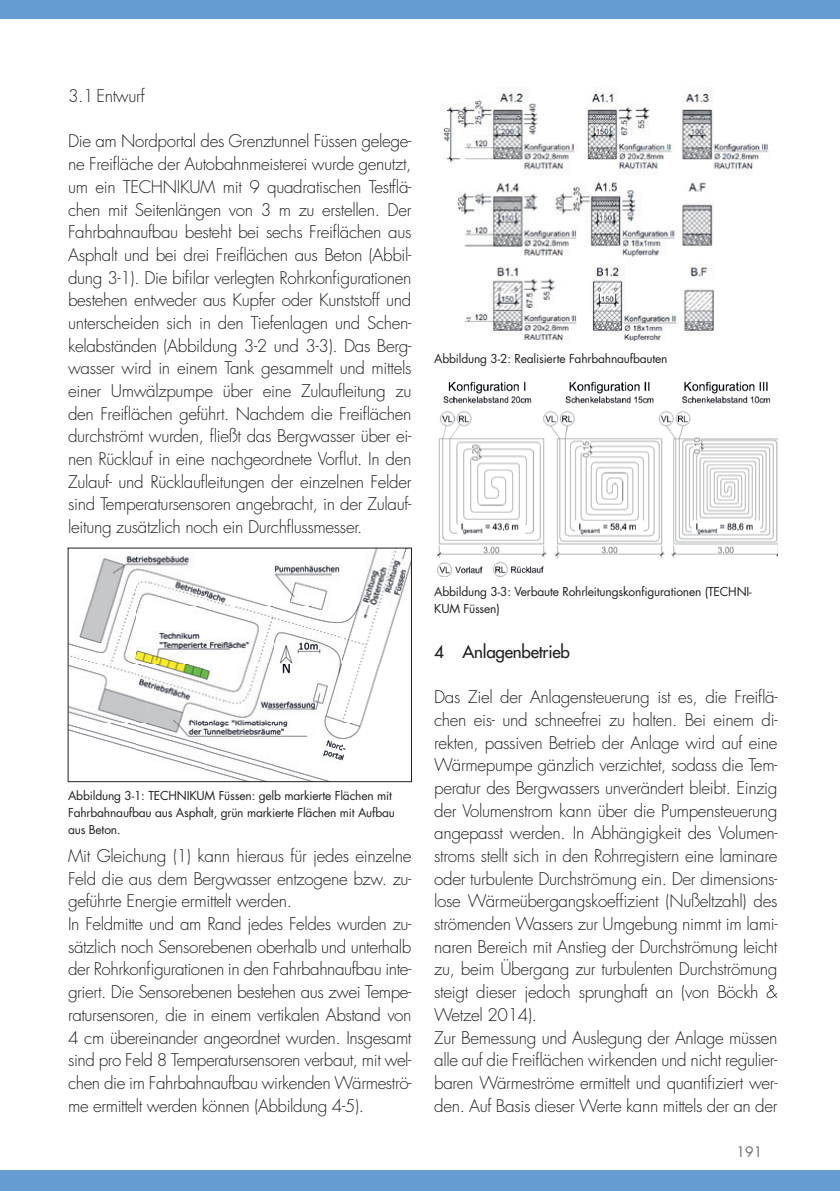
<style>
.page{position:relative;width:840px;height:1191px;background:#fff}
.page>*{position:absolute;margin:0;border:0;box-sizing:border-box;transform-origin:0 0}
.t1{font:300 17px/22.6px "Futura Std";letter-spacing:-.02em;color:#231f20}
.t2{font:500 17px "Futura Std";letter-spacing:-.015em;color:#231f20}
.t3{font:14px "Futura Std";color:#6c6d70}
.t4{font:12px/17px "Futura Std";letter-spacing:-.015em;color:#231f20}
</style>
<div class="page">
<div style="left:0;top:1171px;width:839px;height:20px;background:#679cd2"></div>
<div style="left:0;top:0;width:839px;height:19px;background:#679cd2"></div>
<img style="left:440px;top:88px;width:329px;height:253px">
<img style="left:436px;top:381px;width:341px;height:196px">
<svg style="left:68px;top:547px;width:344px;height:235px"></svg>
<p class="t1" style="left:68px;top:85px;width:78px">3.1 Entwurf</p>
<p class="t1" style="left:68px;top:130px;width:345px;text-align:justify">Die am Nordportal des Grenztunnel Füssen gelege&shy;ne Freifläche der Autobahnmeisterei wurde genutzt, um ein TECHNIKUM mit 9 quadratischen Testflä&shy;chen mit Seitenlängen von 3 m zu erstellen. Der Fahrbahnaufbau besteht bei sechs Freiflächen aus Asphalt und bei drei Freiflächen aus Beton (Abbil&shy;dung 3-1). Die bifilar verlegten Rohrkonfigurationen bestehen entweder aus Kupfer oder Kunststoff und unterscheiden sich in den Tiefenlagen und Schen&shy;kelabständen (Abbildung 3-2 und 3-3). Das Berg&shy;wasser wird in einem Tank gesammelt und mittels einer Umwälzpumpe über eine Zulaufleitung zu den Freiflächen geführt. Nachdem die Freiflächen durchströmt wurden, fließt das Bergwasser über ei&shy;nen Rücklauf in eine nachgeordnete Vorflut. In den Zulauf- und Rücklaufleitungen der einzelnen Felder sind Temperatursensoren angebracht, in der Zulauf&shy;leitung zusätzlich noch ein Durchflussmesser.</p>
<p class="t4" style="left:68px;top:787px;width:328px">Abbildung 3-1: TECHNIKUM Füssen: gelb markierte Flächen mit<br>Fahrbahnaufbau aus Asphalt, grün markierte Flächen mit Aufbau aus Beton.</p>
<p class="t1" style="left:68px;top:845px;width:345px">Mit Gleichung (1) kann hieraus für jedes einzelne Feld die aus dem Bergwasser entzogene bzw. zu&shy;geführte Energie ermittelt werden.<br>In Feldmitte und am Rand jedes Feldes wurden zu&shy;sätzlich noch Sensorebenen oberhalb und unterhalb der Rohrkonfigurationen in den Fahrbahnaufbau inte&shy;griert. Die Sensorebenen bestehen aus zwei Tempe&shy;ratursensoren, die in einem vertikalen Abstand von 4 cm übereinander angeordnet wurden. Insgesamt sind pro Feld 8 Temperatursensoren verbaut, mit wel&shy;chen die im Fahrbahnaufbau wirkenden Wärmeströ&shy;me ermittelt werden können (Abbildung 4-5).</p>
<p class="t4" style="left:434px;top:350px;width:235px">Abbildung 3-2: Realisierte Fahrbahnaufbauten</p>
<p class="t4" style="left:434px;top:582px;width:319px">Abbildung 3-3: Verbaute Rohrleitungskonfigurationen (TECHNI-<br>KUM Füssen)</p>
<p class="t2" style="left:434px;top:641px;width:137px">4 Anlagenbetrieb</p>
<p class="t1" style="left:434px;top:686px;width:345px">Das Ziel der Anlagensteuerung ist es, die Freiflä&shy;chen eis- und schneefrei zu halten. Bei einem di&shy;rekten, passiven Betrieb der Anlage wird auf eine Wärmepumpe gänzlich verzichtet, sodass die Tem&shy;peratur des Bergwassers unverändert bleibt. Einzig der Volumenstrom kann über die Pumpensteuerung angepasst werden. In Abhängigkeit des Volumen&shy;stroms stellt sich in den Rohrregistern eine laminare oder turbulente Durchströmung ein. Der dimensions&shy;lose Wärmeübergangskoeffizient (Nußeltzahl) des strömenden Wassers zur Umgebung nimmt im lami&shy;naren Bereich mit Anstieg der Durchströmung leicht zu, beim Übergang zur turbulenten Durchströmung steigt dieser jedoch sprunghaft an (von Böckh &amp; Wetzel 2014).<br>Zur Bemessung und Auslegung der Anlage müssen alle auf die Freiflächen wirkenden und nicht regulier&shy;baren Wärmeströme ermittelt und quantifiziert wer&shy;den. Auf Basis dieser Werte kann mittels der an der</p>
<p class="t3" style="left:736px;top:1143px;width:27px">191</p>
</div>
